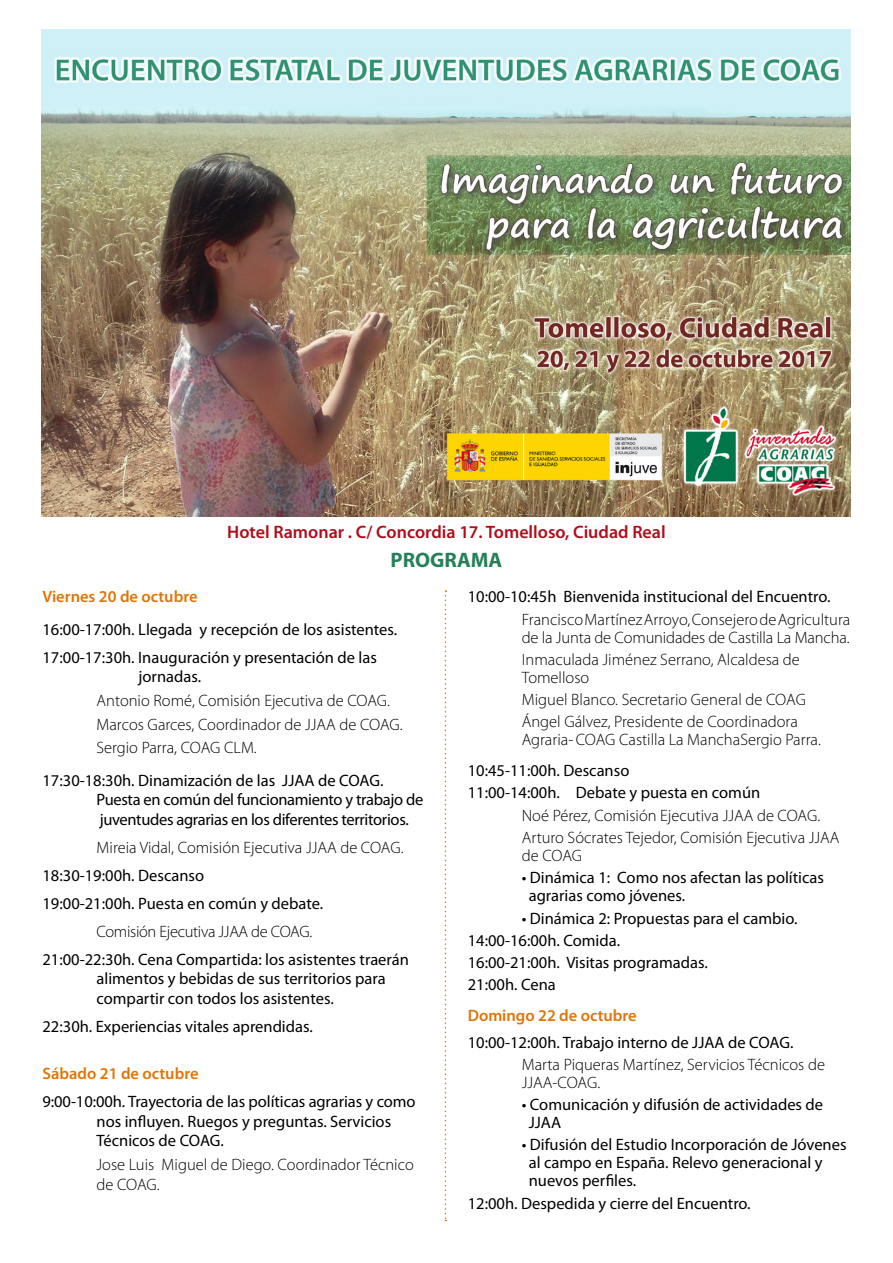
<style>
.page{position:relative;width:893px;height:1263px;background:#fff}
.page>*{position:absolute;margin:0;border:0;box-sizing:border-box;transform-origin:0 0}
.t1{font:700 21px "Myriad Pro";color:#268159}
.t2{font:600 18px "Myriad Pro";color:#ae0e1b}
.t3{font:16.5px/19.5px "Myriad Pro";color:#000}
.t4{font:300 16.5px/18px "Myriad Pro";color:#000}
.t5{font:16.5px/19.5px "Myriad Pro";letter-spacing:-.02em;color:#000}
.t6{font:600 16.5px "Myriad Pro";color:#df7506}
.t7{font:300 16.5px "Myriad Pro";letter-spacing:-.02em;color:#000}
</style>
<div class="page">
<img style="left:42px;top:30px;width:808px;height:487px">
<svg style="left:445px;top:590px;width:1px;height:631px"></svg>
<p class="t2" style="left:227px;top:521px;width:440px">Hotel Ramonar . C/ Concordia 17. Tomelloso, Ciudad Real</p>
<p class="t1" style="left:391px;top:546px;width:113px">PROGRAMA</p>
<p class="t6" style="left:43px;top:586px;width:157px">Viernes 20 de octubre</p>
<p class="t3" style="left:43px;top:615px;width:356px;line-height:28px">16:00-17:00h. Llegada y recepción de los asistentes.<br>17:00-17:30h. Inauguración y presentación de las</p>
<p class="t3" style="left:139px;top:667px;width:64px">jornadas.</p>
<p class="t4" style="left:97px;top:688px;width:308px;line-height:23.7px">Antonio Romé, Comisión Ejecutiva de COAG.<br>Marcos Garces, Coordinador de JJAA de COAG.<br>Sergio Parra, COAG CLM.</p>
<p class="t5" style="left:97px;top:770px;width:328px;text-indent:-54px">17:30-18:30h. Dinamización de las JJAA de COAG.<br>Puesta en común del funcionamiento y trabajo de juventudes agrarias en los diferentes territorios.</p>
<p class="t4" style="left:97px;top:838px;width:309px">Mireia Vidal, Comisión Ejecutiva JJAA de COAG.</p>
<p class="t3" style="left:43px;top:861px;width:282px;line-height:28px">18:30-19:00h. Descanso<br>19:00-21:00h. Puesta en común y debate.</p>
<p class="t7" style="left:97px;top:921px;width:217px">Comisión Ejecutiva JJAA de COAG.</p>
<p class="t3" style="left:97px;top:949px;width:314px;text-indent:-54px">21:00-22:30h. Cena Compartida: los asistentes traerán alimentos y bebidas de sus territorios para compartir con todos los asistentes.</p>
<p class="t3" style="left:43px;top:1016px;width:272px">22:30h. Experiencias vitales aprendidas.</p>
<p class="t6" style="left:43px;top:1063px;width:158px">Sábado 21 de octubre</p>
<p class="t3" style="left:97px;top:1092px;width:321px;text-indent:-54px">9:00-10:00h. Trayectoria de las políticas agrarias y como nos influyen. Ruegos y preguntas. Servicios<br>Técnicos de COAG.</p>
<p class="t4" style="left:97px;top:1155px;width:319px;line-height:19.5px">Jose Luis Miguel de Diego. Coordinador Técnico de COAG.</p>
<p class="t3" style="left:468px;top:587px;width:364px">10:00-10:45h Bienvenida institucional del Encuentro.</p>
<p class="t4" style="left:522px;top:610px;width:330px">FranciscoMartínezArroyo,ConsejerodeAgricultura de la Junta de Comunidades de Castilla La Mancha.</p>
<p class="t4" style="left:522px;top:650px;width:280px">Inmaculada Jiménez Serrano, Alcaldesa de<br>Tomelloso</p>
<p class="t4" style="left:522px;top:688px;width:286px;line-height:22.2px">Miguel Blanco. Secretario General de COAG<br>Ángel Gálvez, Presidente de Coordinadora</p>
<p class="t4" style="left:522px;top:731px;width:301px">Agraria- COAG Castilla La ManchaSergio Parra.</p>
<p class="t3" style="left:468px;top:759px;width:294px;line-height:22.2px">10:45-11:00h. Descanso<br>11:00-14:00h. Debate y puesta en común</p>
<p class="t4" style="left:522px;top:804px;width:319px;line-height:22.2px">Noé Pérez, Comisión Ejecutiva JJAA de COAG.<br>Arturo Sócrates Tejedor, Comisión Ejecutiva JJAA</p>
<p class="t4" style="left:522px;top:846px;width:62px">de COAG</p>
<p class="t3" style="left:529px;top:868px;width:297px;line-height:18px;text-indent:-7px">• Dinámica 1: Como nos afectan las políticas agrarias como jóvenes.</p>
<p class="t3" style="left:468px;top:907px;width:331px;line-height:22.2px;text-indent:54px">• Dinámica 2: Propuestas para el cambio.<br>14:00-16:00h. Comida.<br>16:00-21:00h. Visitas programadas.<br>21:00h. Cena</p>
<p class="t6" style="left:468px;top:1005px;width:171px">Domingo 22 de octubre</p>
<p class="t3" style="left:468px;top:1032px;width:327px">10:00-12:00h. Trabajo interno de JJAA de COAG.</p>
<p class="t4" style="left:522px;top:1055px;width:305px">Marta Piqueras Martínez, Servicios Técnicos de<br>JJAA-COAG.</p>
<p class="t3" style="left:529px;top:1095px;width:296px;line-height:18px;text-indent:-7px">• Comunicación y difusión de actividades de<br>JJAA</p>
<p class="t3" style="left:529px;top:1135px;width:319px;line-height:18px;text-indent:-7px">• Difusión del Estudio Incorporación de Jóvenes al campo en España. Relevo generacional y nuevos perfiles.</p>
<p class="t3" style="left:468px;top:1193px;width:284px">12:00h. Despedida y cierre del Encuentro.</p>
</div>
